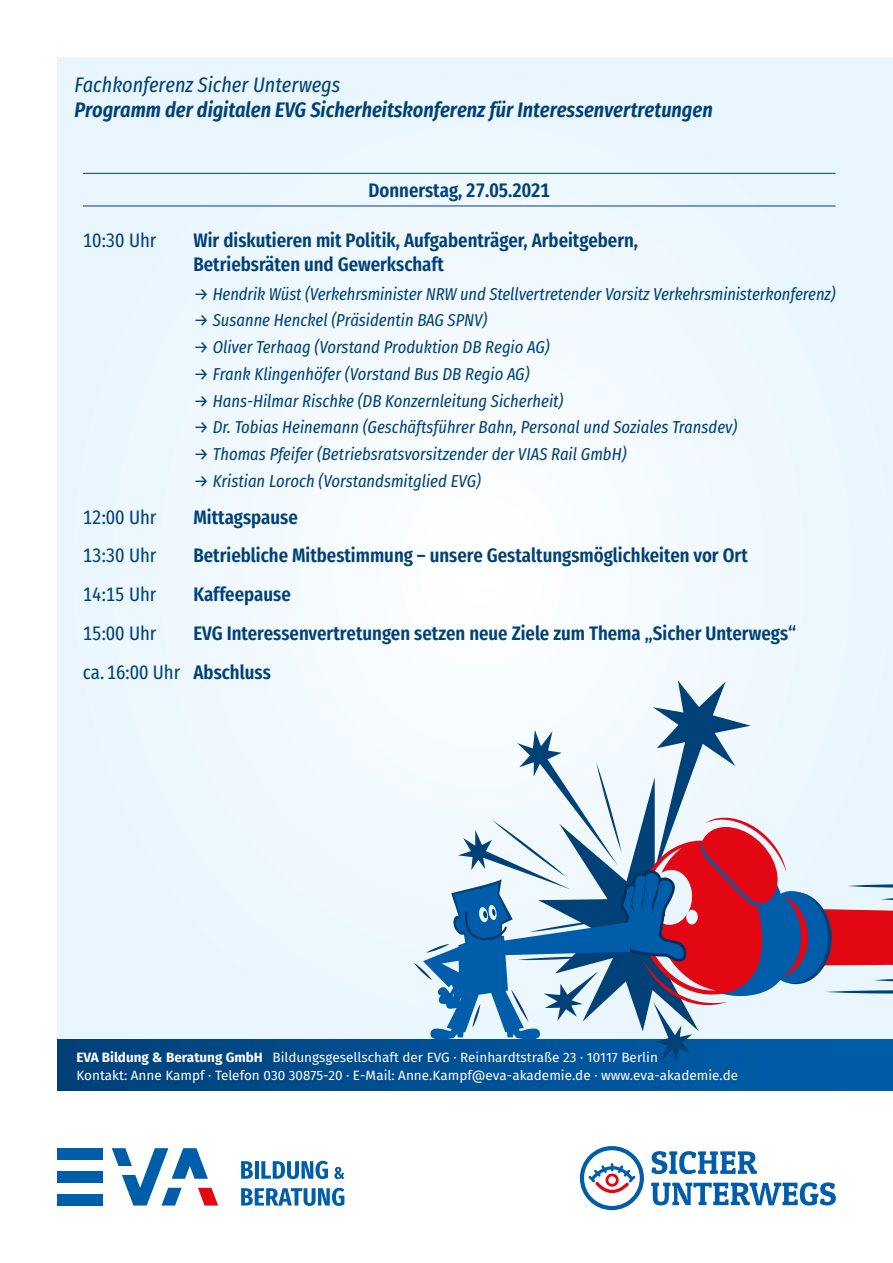
<style>
.page{position:relative;width:893px;height:1263px;background:#fff}
.page>*{position:absolute;margin:0;border:0;box-sizing:border-box;transform-origin:0 0}
.Sprecher{font:italic 600 21px "Fira Sans Condensed";color:#004177}
.Sprecher-2{font:italic 21px "Fira Sans Condensed";color:#004177}
.Body_13pt{font:600 19.5px/24px "Fira Sans Condensed";color:#004177}
.Body_13pt-2{font:19.5px "Fira Sans Condensed";color:#004177}
.Sprecher-3{font:italic 17.25px "Fira Sans Condensed";color:#004177}
.t1{font:13.5px/18px "Fira Sans";color:#fff}
.s1{font-weight:600}
.s2{font-weight:700}
</style>
<div class="page">
<div style="left:57px;top:1148px;width:46px;height:12px;background:#005da9"></div>
<div style="left:57px;top:1171px;width:46px;height:11px;background:#005da9"></div>
<div style="left:57px;top:1194px;width:46px;height:11px;background:#005da9"></div>
<svg style="left:241px;top:1188px;width:103px;height:18px"></svg>
<svg style="left:241px;top:1161px;width:12px;height:18px"></svg>
<hr style="left:255px;top:1161px;width:4px;height:18px;background:#005da9">
<svg style="left:261px;top:1161px;width:67px;height:18px"></svg>
<svg style="left:334px;top:1167px;width:10px;height:12px"></svg>
<svg style="left:112px;top:1148px;width:106px;height:57px"></svg>
<div style="left:57px;top:57px;width:836px;height:1023px;background:#edf8fe"></div>
<hr style="left:83px;top:173px;width:753px;height:1px;background:#004177">
<hr style="left:83px;top:206px;width:753px;height:1px;background:#004177">
<svg style="left:651px;top:1182px;width:185px;height:23px"></svg>
<svg style="left:580px;top:1146px;width:64px;height:64px"></svg>
<svg style="left:651px;top:1151px;width:106px;height:23px"></svg>
<div style="left:57px;top:1040px;width:836px;height:51px;background:linear-gradient(to right,#00427a,#005fad)"></div>
<svg style="left:414px;top:680px;width:479px;height:383px"></svg>
<p class="Sprecher-2" style="left:74px;top:70px;width:267px">Fachkonferenz Sicher Unterwegs</p>
<p class="Sprecher" style="left:74px;top:94px;width:640px">Programm der digitalen EVG Sicherheitskonferenz für Interessenvertretungen</p>
<p class="Body_13pt" style="left:368px;top:176px;width:183px">Donnerstag, 27.05.2021</p>
<p class="Body_13pt-2" style="left:83px;top:222px;width:75px">10:30 Uhr</p>
<p class="Body_13pt" style="left:193px;top:226px;width:446px">Wir diskutieren mit Politik, Aufgabenträger, Arbeitgebern,<br>Betriebsräten und Gewerkschaft</p>
<p class="Sprecher-3" style="left:193px;top:281px;width:644px">→ Hendrik Wüst (Verkehrsminister NRW und Stellvertretender Vorsitz Verkehrsministerkonferenz)</p>
<p class="Sprecher-3" style="left:193px;top:308px;width:295px">→ Susanne Henckel (Präsidentin BAG SPNV)</p>
<p class="Sprecher-3" style="left:193px;top:335px;width:358px">→ Oliver Terhaag (Vorstand Produktion DB Regio AG)</p>
<p class="Sprecher-3" style="left:193px;top:362px;width:338px">→ Frank Klingenhöfer (Vorstand Bus DB Regio AG)</p>
<p class="Sprecher-3" style="left:193px;top:388px;width:371px">→ Hans-Hilmar Rischke (DB Konzernleitung Sicherheit)</p>
<p class="Sprecher-3" style="left:193px;top:415px;width:545px">→ Dr. Tobias Heinemann (Geschäftsführer Bahn, Personal und Soziales Transdev)</p>
<p class="Sprecher-3" style="left:193px;top:442px;width:434px">→ Thomas Pfeifer (Betriebsratsvorsitzender der VIAS Rail GmbH)</p>
<p class="Sprecher-3" style="left:193px;top:469px;width:289px">→ Kristian Loroch (Vorstandsmitglied EVG)</p>
<p class="Body_13pt-2" style="left:83px;top:499px;width:75px">12:00 Uhr</p>
<p class="Body_13pt" style="left:193px;top:503px;width:106px">Mittagspause</p>
<p class="Body_13pt-2" style="left:83px;top:538px;width:75px">13:30 Uhr</p>
<p class="Body_13pt" style="left:193px;top:542px;width:556px">Betriebliche Mitbestimmung – unsere Gestaltungsmöglichkeiten vor Ort</p>
<p class="Body_13pt-2" style="left:83px;top:577px;width:75px">14:15 Uhr</p>
<p class="Body_13pt" style="left:193px;top:580px;width:99px">Kaffeepause</p>
<p class="Body_13pt-2" style="left:83px;top:615px;width:75px">15:00 Uhr</p>
<p class="Body_13pt" style="left:193px;top:619px;width:604px">EVG Interessenvertretungen setzen neue Ziele zum Thema „Sicher Unterwegs“</p>
<p class="Body_13pt-2" style="left:83px;top:654px;width:189px">ca. 16:00 Uhr <span class="s1">Abschluss</span></p>
<p class="t1" style="left:77px;top:1048px;width:663px"><span class="s2">EVA Bildung &amp; Beratung GmbH</span> Bildungsgesellschaft der EVG · Reinhardtstraße 23 · 10117 Berlin<br>Kontakt: Anne Kampf · Telefon 030 30875-20 · E-Mail: Anne.Kampf@eva-akademie.de · www.eva-akademie.de</p>
</div>
